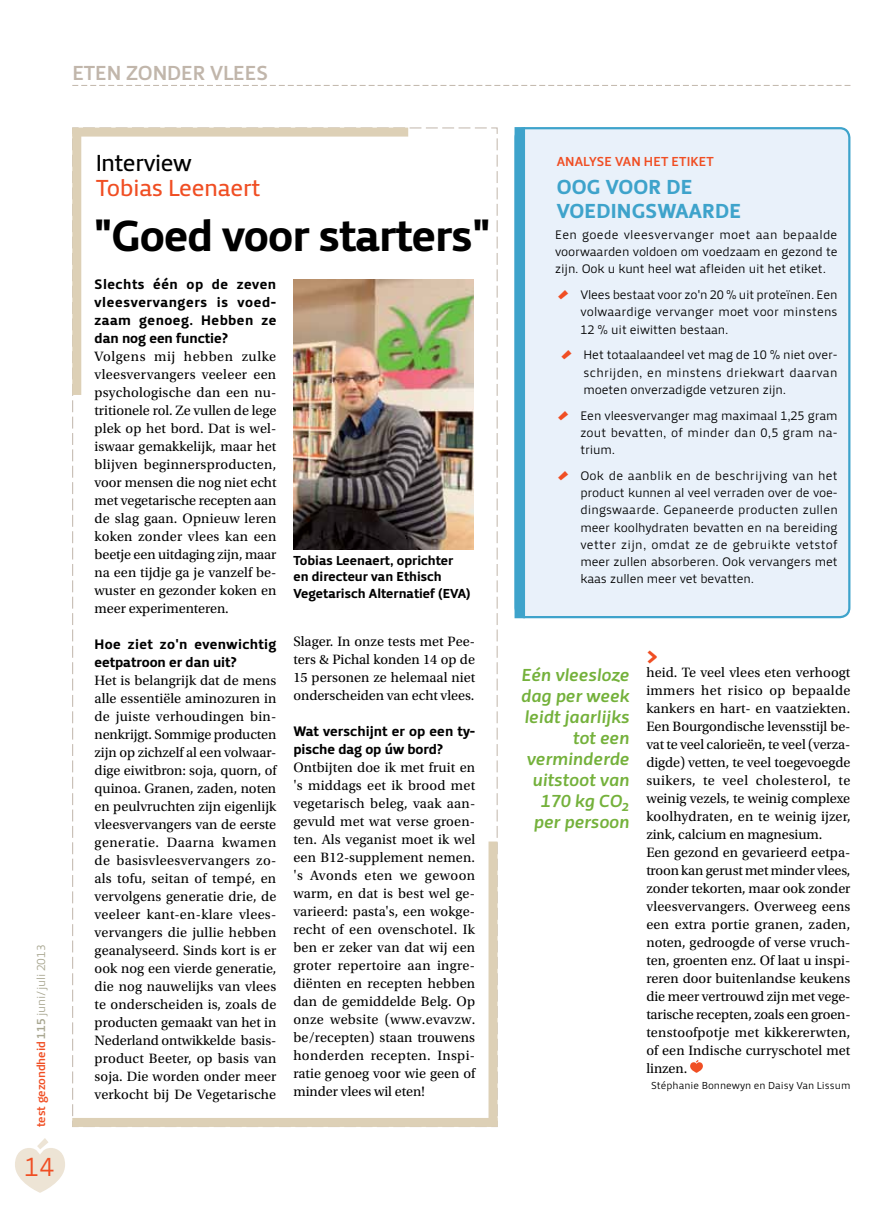
<style>
.page{position:relative;width:893px;height:1212px;background:#fff}
.page>*{position:absolute;margin:0;border:0;box-sizing:border-box;transform-origin:0 0}
.t1{font:45px "Priva Pro Four";letter-spacing:-.02em;color:#000}
.t2{font:42px "Priva Pro Three";color:#f04e23}
.t3{font:27px "Priva Pro One";color:#f04e23}
.t4{font:24px "Priva Pro Two";letter-spacing:-.02em;color:#f04e23}
.t5{font:24px "Priva Pro Two";letter-spacing:-.03em;color:#000}
.t6{font:24px "Priva Pro Four";color:#f04e23}
.t7{font:21px/24px "Priva Pro Four";letter-spacing:.01em;color:#3ea3cb}
.t8{font:21px "Priva Pro Three";letter-spacing:-.005em;color:#c1b6ab}
.t9{font:italic 18px/21px "Priva Pro Three";letter-spacing:-.01em;color:#74b13b;text-align:right}
.t10{font:14.25px/18px "Utopia Std";letter-spacing:.005em;color:#000;text-align:justify}
.t11{font:14.25px/18px "Priva Pro Four";letter-spacing:.025em;color:#000;text-align:justify}
.t12{font:14.25px/18px "Priva Pro Four";letter-spacing:-.005em;color:#000}
.t13{font:13.5px/16.5px "Priva Pro Four";color:#000}
.t14{font:13.5px "Priva Pro Three";letter-spacing:.005em;color:#f04e23}
.t15{font:12.75px/17.2px "Priva Pro One";letter-spacing:-.01em;color:#000;text-align:justify}
.t16{font:12px "Priva Pro Three";letter-spacing:-.01em;color:#f04e23}
.t17{font:10.5px "Priva Pro One";color:#000}
.s1{color:#a9a791}
.s2{font-family:"Priva Pro One";color:#a9a791}
</style>
<div class="page">
<svg style="left:15px;top:1138px;width:50px;height:55px"></svg>
<svg style="left:72px;top:85px;width:778px;height:1px"></svg>
<div style="left:516px;top:128px;width:333px;height:489px;background:#e9f1fa;border-radius:10px"></div>
<div style="left:514px;top:127px;width:336px;height:491px;border:2px solid #3ea3cb;border-radius:10px"></div>
<div style="left:514px;top:127px;width:11px;height:491px;background:#3ea3cb"></div>
<svg style="left:72px;top:127px;width:426px;height:1000px"></svg>
<div style="left:72px;top:128px;width:336px;height:9px;background:#ddd0b6"></div>
<div style="left:72px;top:128px;width:9px;height:267px;background:#ddd0b6"></div>
<div style="left:72px;top:1118px;width:425px;height:9px;background:#ddd0b6"></div>
<div style="left:488px;top:841px;width:9px;height:285px;background:#ddd0b6"></div>
<img style="left:293px;top:279px;width:180px;height:270px">
<svg style="left:690px;top:1060px;width:13px;height:13px"></svg>
<h3 class="t8" style="left:72px;top:59px;width:197px">ETEN ZONDER VLEES</h3>
<p class="t16" style="left:33px;top:1127px;width:184px;rotate:-90deg">TEST GEZONDHEID <span class="s1">115</span> <span class="s2">juni/juli 2013</span></p>
<h3 class="t3" style="left:24px;top:1150px;width:32px">14</h3>
<h3 class="t5" style="left:96px;top:148px;width:98px">Interview</h3>
<h3 class="t4" style="left:96px;top:173px;width:167px">Tobias Leenaert</h3>
<h1 class="t1" style="left:94px;top:207px;width:398px">"Goed voor starters"</h1>
<p class="t11" style="left:95px;top:275px;width:183px">Slechts één op de zeven vleesvervangers is voed&shy;zaam genoeg. Hebben ze dan nog een functie?</p>
<p class="t10" style="left:95px;top:347px;width:183px">Volgens mij hebben zulke vleesvervangers veeleer een psychologische dan een nu&shy;tritionele rol. Ze vullen de lege plek op het bord. Dat is wel&shy;iswaar gemakkelijk, maar het blijven beginnersproducten, voor mensen die nog niet echt met vegetarische recepten aan de slag gaan. Opnieuw leren koken zonder vlees kan een beetje een uitdaging zijn, maar na een tijdje ga je vanzelf be&shy;wuster en gezonder koken en meer experimenteren.</p>
<p class="t11" style="left:95px;top:635px;width:183px">Hoe ziet zo'n evenwichtig eetpatroon er dan uit?</p>
<p class="t10" style="left:95px;top:671px;width:183px">Het is belangrijk dat de mens alle essentiële aminozuren in de juiste verhoudingen bin&shy;nenkrijgt. Sommige producten zijn op zichzelf al een volwaar&shy;dige eiwitbron: soja, quorn, of quinoa. Granen, zaden, noten en peulvruchten zijn eigenlijk vleesvervangers van de eerste generatie. Daarna kwamen de basisvleesvervangers zo&shy;als tofu, seitan of tempé, en vervolgens generatie drie, de veeleer kant-en-klare vlees&shy;vervangers die jullie hebben geanalyseerd. Sinds kort is er ook nog een vierde generatie, die nog nauwelijks van vlees te onderscheiden is, zoals de producten gemaakt van het in Nederland ontwikkelde basis&shy;product Beeter, op basis van soja. Die worden onder meer verkocht bij De Vegetarische</p>
<p class="t13" style="left:293px;top:552px;width:179px">Tobias Leenaert, oprichter en directeur van Ethisch<br>Vegetarisch Alternatief (EVA)</p>
<p class="t10" style="left:293px;top:633px;width:183px">Slager. In onze tests met Pee&shy;ters &amp; Pichal konden 14 op de 15 personen ze helemaal niet onderscheiden van echt vlees.</p>
<p class="t12" style="left:293px;top:722px;width:183px">Wat verschijnt er op een ty&shy;pische dag op úw bord?</p>
<p class="t10" style="left:293px;top:759px;width:183px">Ontbijten doe ik met fruit en 's middags eet ik brood met vegetarisch beleg, vaak aan&shy;gevuld met wat verse groen&shy;ten. Als veganist moet ik wel een B12-supplement nemen. 's Avonds eten we gewoon warm, en dat is best wel ge&shy;varieerd: pasta's, een wokge&shy;recht of een ovenschotel. Ik ben er zeker van dat wij een groter repertoire aan ingre&shy;diënten en recepten hebben dan de gemiddelde Belg. Op onze website (www.evavzw. be/recepten) staan trouwens honderden recepten. Inspi&shy;ratie genoeg voor wie geen of minder vlees wil eten!</p>
<p class="t14" style="left:557px;top:153px;width:159px">ANALYSE VAN HET ETIKET</p>
<h3 class="t7" style="left:557px;top:175px;width:15px">oog</h3>
<h3 class="t7" style="left:606px;top:175px;width:15px">voo</h3>
<h3 class="t7" style="left:557px;top:175px;width:186px;text-indent:92px">r de voedingswaarde</h3>
<p class="t15" style="left:555px;top:226px;width:284px">Een goede vleesvervanger moet aan bepaalde voorwaarden voldoen om voedzaam en gezond te zijn. Ook u kunt heel wat afleiden uit het etiket.</p>
<h2 class="t2" style="left:555px;top:282px;width:17px">´</h2>
<p class="t15" style="left:580px;top:286px;width:259px">Vlees bestaat voor zo'n 20 % uit proteïnen. Een volwaardige vervanger moet voor minstens 12 % uit eiwitten bestaan.</p>
<h2 class="t2" style="left:558px;top:343px;width:17px">´</h2>
<p class="t15" style="left:584px;top:346px;width:256px">Het totaalaandeel vet mag de 10 % niet over&shy;schrijden, en minstens driekwart daarvan moeten onverzadigde vetzuren zijn.</p>
<h2 class="t2" style="left:555px;top:403px;width:17px">´</h2>
<p class="t15" style="left:580px;top:407px;width:259px">Een vleesvervanger mag maximaal 1,25 gram zout bevatten, of minder dan 0,5 gram na&shy;trium.</p>
<h2 class="t2" style="left:555px;top:463px;width:17px">´</h2>
<p class="t15" style="left:580px;top:467px;width:259px">Ook de aanblik en de beschrijving van het product kunnen al veel verraden over de voe&shy;dingswaarde. Gepaneerde producten zullen meer koolhydraten bevatten en na bereiding vetter zijn, omdat ze de gebruikte vetstof meer zullen absorberen. Ook vervangers met kaas zullen meer vet bevatten.</p>
<p class="t9" style="left:521px;top:664px;width:110px">Eén vleesloze dag per week leidt jaarlijks tot een verminderde uitstoot van<br>170 kg CO₂ per persoon</p>
<h3 class="t6" style="left:646px;top:640px;width:13px">&gt;</h3>
<p class="t10" style="left:646px;top:663px;width:206px;text-align:left">heid. Te veel vlees eten verhoogt immers het risico op bepaalde kankers en hart- en vaatziekten.<br>Een Bourgondische levensstijl be&shy;vat te veel calorieën, te veel (verza&shy;digde) vetten, te veel toegevoegde suikers, te veel cholesterol, te weinig vezels, te weinig complexe koolhydraten, en te weinig ijzer, zink, calcium en magnesium.<br>Een gezond en gevarieerd eetpa&shy;troon kan gerust met minder vlees, zonder tekorten, maar ook zonder vleesvervangers. Overweeg eens een extra portie granen, zaden, noten, gedroogde of verse vruch&shy;ten, groenten enz. Of laat u inspi&shy;reren door buitenlandse keukens die meer vertrouwd zijn met vege&shy;tarische recepten, zoals een groen&shy;tenstoofpotje met kikkererwten, of een Indische curryschotel met linzen.</p>
<p class="t17" style="left:651px;top:1079px;width:201px">Stéphanie Bonnewyn en Daisy Van Lissum</p>
</div>
